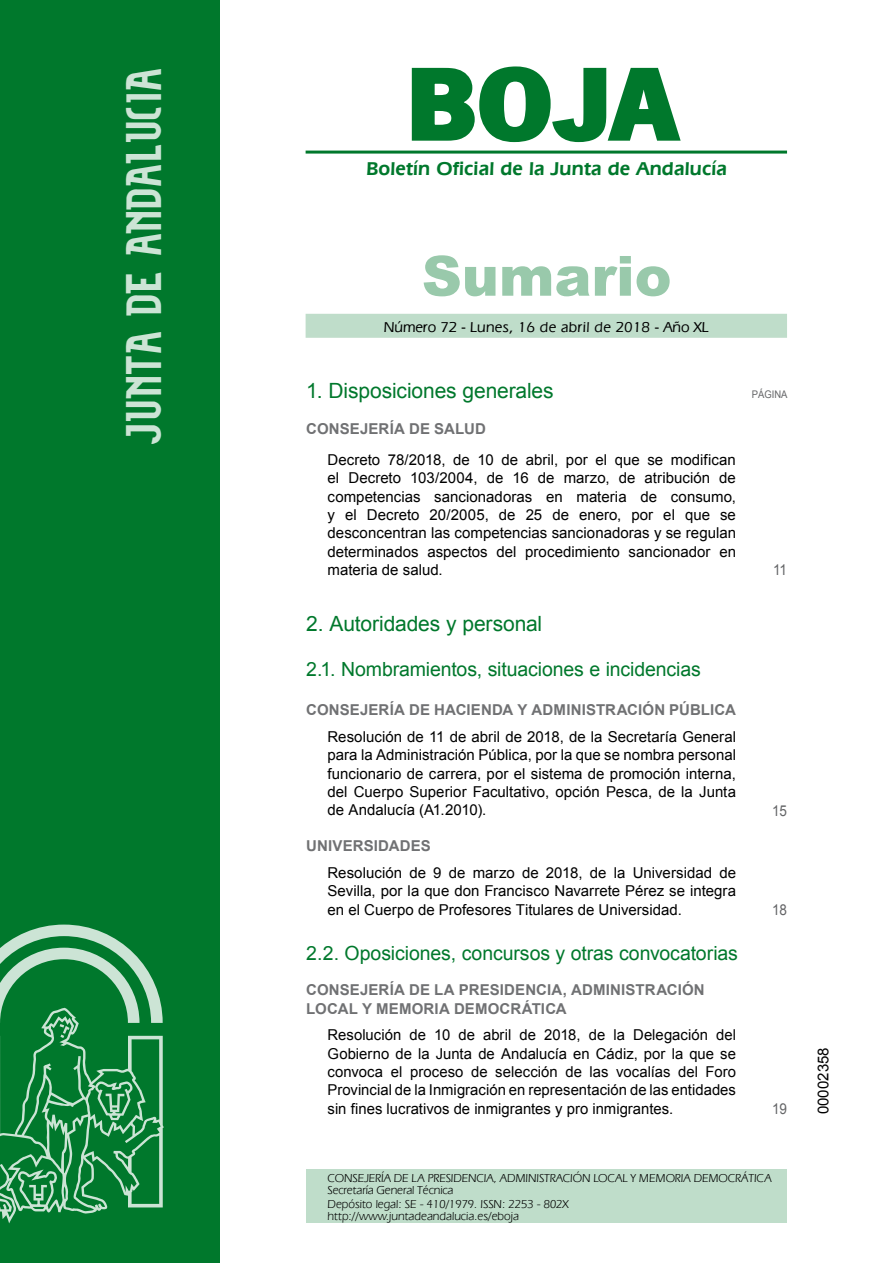
<style>
.page{position:relative;width:893px;height:1263px;background:#fff}
.page>*{position:absolute;margin:0;border:0;box-sizing:border-box;transform-origin:0 0}
.t1{font:700 105px "News Got T";color:#00782c;scale:1.14 1}
.t2{font:900 55.5px "Arial";color:#99c9ab}
.t3{font:27px "Alfabeto Andaluz Nuevo";color:#cce4d5}
.t4{font:21px "Arial";letter-spacing:-.005em;color:#00782c}
.t5{font:19.5px "Arial";letter-spacing:-.005em;color:#00782c}
.t6{font:600 19.5px "Eras IT Cby BT";letter-spacing:.01em;color:#00782c}
.t7{font:15px/18.3px "Arial";color:#000;text-align:justify}
.t8{font:700 15px/18.3px "Arial";letter-spacing:.01em;color:#707173}
.t9{font:500 15px "Eras IT Cby BT";letter-spacing:.025em;color:#000}
.t10{font:15px "Arial";color:#646567;scale:.9 1}
.t11{font:12px/12px "Eras IT Cby BT";letter-spacing:-.01em;color:#000}
.t12{font:10.5px "Arial";color:#646567;scale:.9 1}
</style>
<div class="page">
<hr style="left:305px;top:151px;width:482px;height:3px;background:#00782c">
<div style="left:305px;top:314px;width:482px;height:24px;background:#bfddca"></div>
<div style="left:0;top:0;width:219px;height:1263px;background:#00782c"></div>
<svg style="left:0;top:925px;width:164px;height:298px"></svg>
<svg style="left:411px;top:66px;width:270px;height:77px"></svg>
<div style="left:306px;top:1169px;width:481px;height:54px;background:#bfddca"></div>
<h3 class="t3" style="left:136px;top:446px;width:379px;rotate:-90deg">JUNTA DE ANDALUCIA</h3>
<h1 class="t1" style="left:405px;top:42px;width:240px">BOJA</h1>
<h3 class="t6" style="left:366px;top:157px;width:362px">Boletín Oficial de la Junta de Andalucía</h3>
<h2 class="t2" style="left:422px;top:236px;width:251px">Sumario</h2>
<p class="t9" style="left:384px;top:317px;width:326px">Número 72 - Lunes, 16 de abril de 2018 - Año XL</p>
<h3 class="t4" style="left:306px;top:377px;width:249px">1. Disposiciones generales</h3>
<p class="t12" style="left:751px;top:388px;width:41px">PÁGINA</p>
<p class="t8" style="left:306px;top:420px;width:181px">CONSEJERÍA DE SALUD</p>
<p class="t7" style="left:327px;top:451px;width:410px">Decreto 78/2018, de 10 de abril, por el que se modifican el Decreto 103/2004, de 16 de marzo, de atribución de competencias sancionadoras en materia de consumo, y el Decreto 20/2005, de 25 de enero, por el que se desconcentran las competencias sancionadoras y se regulan determinados aspectos del procedimiento sancionador en materia de salud.</p>
<p class="t10" style="left:773px;top:560px;width:17px">11</p>
<h3 class="t4" style="left:306px;top:609px;width:237px">2. Autoridades y personal</h3>
<h3 class="t5" style="left:306px;top:656px;width:396px">2.1. Nombramientos, situaciones e incidencias</h3>
<p class="t8" style="left:306px;top:701px;width:431px">CONSEJERÍA DE HACIENDA Y ADMINISTRACIÓN PÚBLICA</p>
<p class="t7" style="left:327px;top:728px;width:410px">Resolución de 11 de abril de 2018, de la Secretaría General para la Administración Pública, por la que se nombra personal funcionario de carrera, por el sistema de promoción interna, del Cuerpo Superior Facultativo, opción Pesca, de la Junta de Andalucía (A1.2010).</p>
<p class="t8" style="left:306px;top:837px;width:126px">UNIVERSIDADES</p>
<p class="t7" style="left:327px;top:864px;width:410px">Resolución de 9 de marzo de 2018, de la Universidad de Sevilla, por la que don Francisco Navarrete Pérez se integra en el Cuerpo de Profesores Titulares de Universidad.</p>
<h3 class="t5" style="left:306px;top:940px;width:433px">2.2. Oposiciones, concursos y otras convocatorias</h3>
<p class="t8" style="left:306px;top:981px;width:400px">CONSEJERÍA DE LA PRESIDENCIA, ADMINISTRACIÓN<br>LOCAL Y MEMORIA DEMOCRÁTICA</p>
<p class="t7" style="left:327px;top:1026px;width:410px">Resolución de 10 de abril de 2018, de la Delegación del Gobierno de la Junta de Andalucía en Cádiz, por la que se convoca el proceso de selección de las vocalías del Foro Provincial de la Inmigración en representación de las entidades sin fines lucrativos de inmigrantes y pro inmigrantes.</p>
<p class="t10" style="left:772px;top:801px;width:18px">15</p>
<p class="t10" style="left:772px;top:900px;width:18px">18</p>
<p class="t10" style="left:772px;top:1099px;width:18px">19</p>
<p class="t11" style="left:327px;top:1171px;width:445px">CONSEJERÍA DE LA PRESIDENCIA, ADMINISTRACIÓN LOCAL Y MEMORIA DEMOCRÁTICA<br>Secretaría General Técnica</p>
<p class="t11" style="left:327px;top:1198px;width:243px">Depósito legal: SE - 410/1979. ISSN: 2253 - 802X http://www.juntadeandalucia.es/eboja</p>
<p class="t7" style="left:814px;top:1114px;width:68px;rotate:-90deg">00002358</p>
</div>
